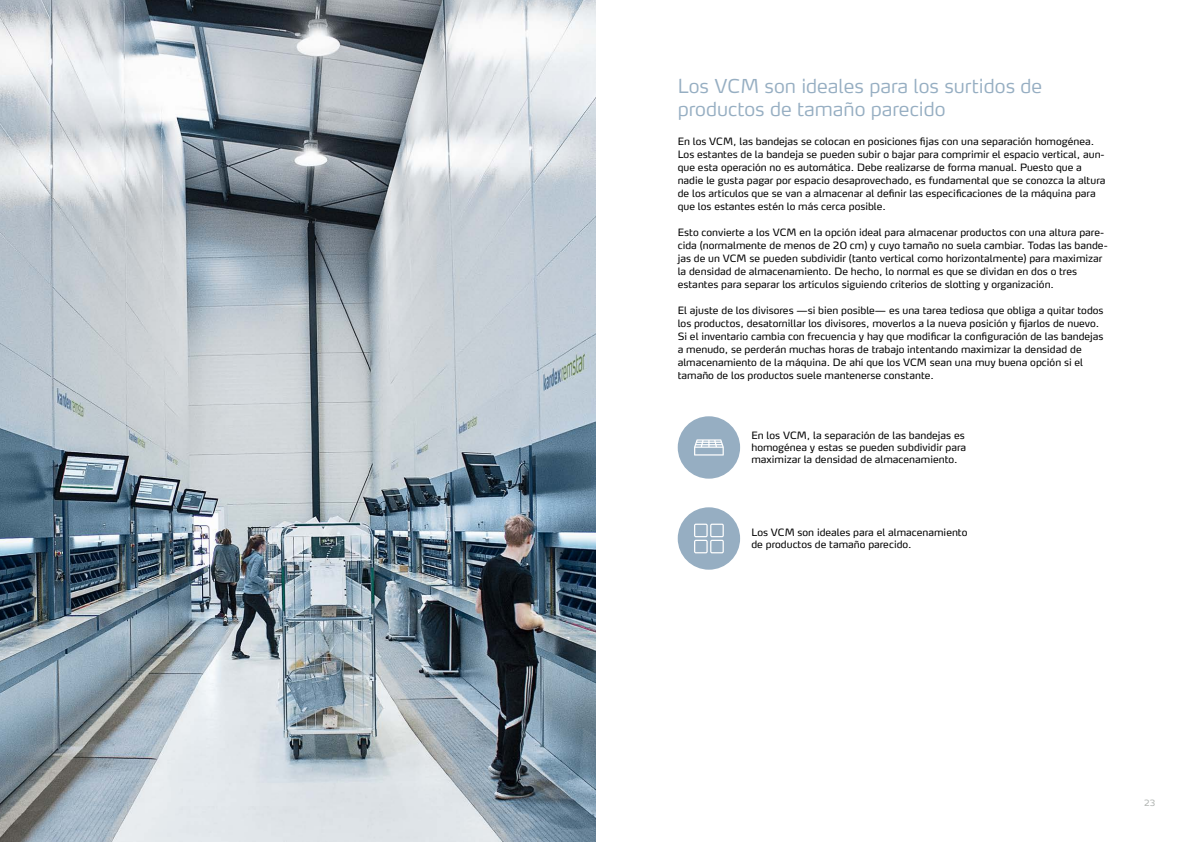
<style>
.page{position:relative;width:1191px;height:842px;background:#fff}
.page>*{position:absolute;margin:0;border:0;box-sizing:border-box;transform-origin:0 0}
.t1{font:300 19px/22.8px "Max OT";color:#96aec2}
.t2{font:10px/13px "Max OT";color:#000}
.t3{font:300 8.5px "Max OT";color:#a8aca9}
</style>
<div class="page">
<img style="left:0;top:0;width:595px;height:842px">
<svg style="left:677px;top:416px;width:63px;height:63px"></svg>
<svg style="left:677px;top:507px;width:63px;height:63px"></svg>
<h1 class="t1" style="left:677px;top:74px;width:366px">Los VCM son ideales para los surtidos de productos de tamaño parecido</h1>
<p class="t2" style="left:677px;top:135px;width:429px">En los VCM, las bandejas se colocan en posiciones fijas con una separación homogénea.<br>Los estantes de la bandeja se pueden subir o bajar para comprimir el espacio vertical, aun&shy;que esta operación no es automática. Debe realizarse de forma manual. Puesto que a nadie le gusta pagar por espacio desaprovechado, es fundamental que se conozca la altura de los artículos que se van a almacenar al definir las especificaciones de la máquina para que los estantes estén lo más cerca posible.</p>
<p class="t2" style="left:677px;top:226px;width:431px">Esto convierte a los VCM en la opción ideal para almacenar productos con una altura pare&shy;cida (normalmente de menos de 20 cm) y cuyo tamaño no suela cambiar. Todas las bande&shy;jas de un VCM se pueden subdividir (tanto vertical como horizontalmente) para maximizar la densidad de almacenamiento. De hecho, lo normal es que se dividan en dos o tres estantes para separar los artículos siguiendo criterios de slotting y organización.</p>
<p class="t2" style="left:677px;top:304px;width:427px">El ajuste de los divisores —si bien posible— es una tarea tediosa que obliga a quitar todos los productos, desatornillar los divisores, moverlos a la nueva posición y fijarlos de nuevo.<br>Si el inventario cambia con frecuencia y hay que modificar la configuración de las bandejas a menudo, se perderán muchas horas de trabajo intentando maximizar la densidad de almacenamiento de la máquina. De ahí que los VCM sean una muy buena opción si el tamaño de los productos suele mantenerse constante.</p>
<p class="t2" style="left:751px;top:429px;width:216px;line-height:12px">En los VCM, la separación de las bandejas es homogénea y estas se pueden subdividir para maximizar la densidad de almacenamiento.</p>
<p class="t2" style="left:751px;top:526px;width:217px;line-height:12px">Los VCM son ideales para el almacenamiento de productos de tamaño parecido.</p>
<p class="t3" style="left:1144px;top:798px;width:13px">23</p>
</div>
